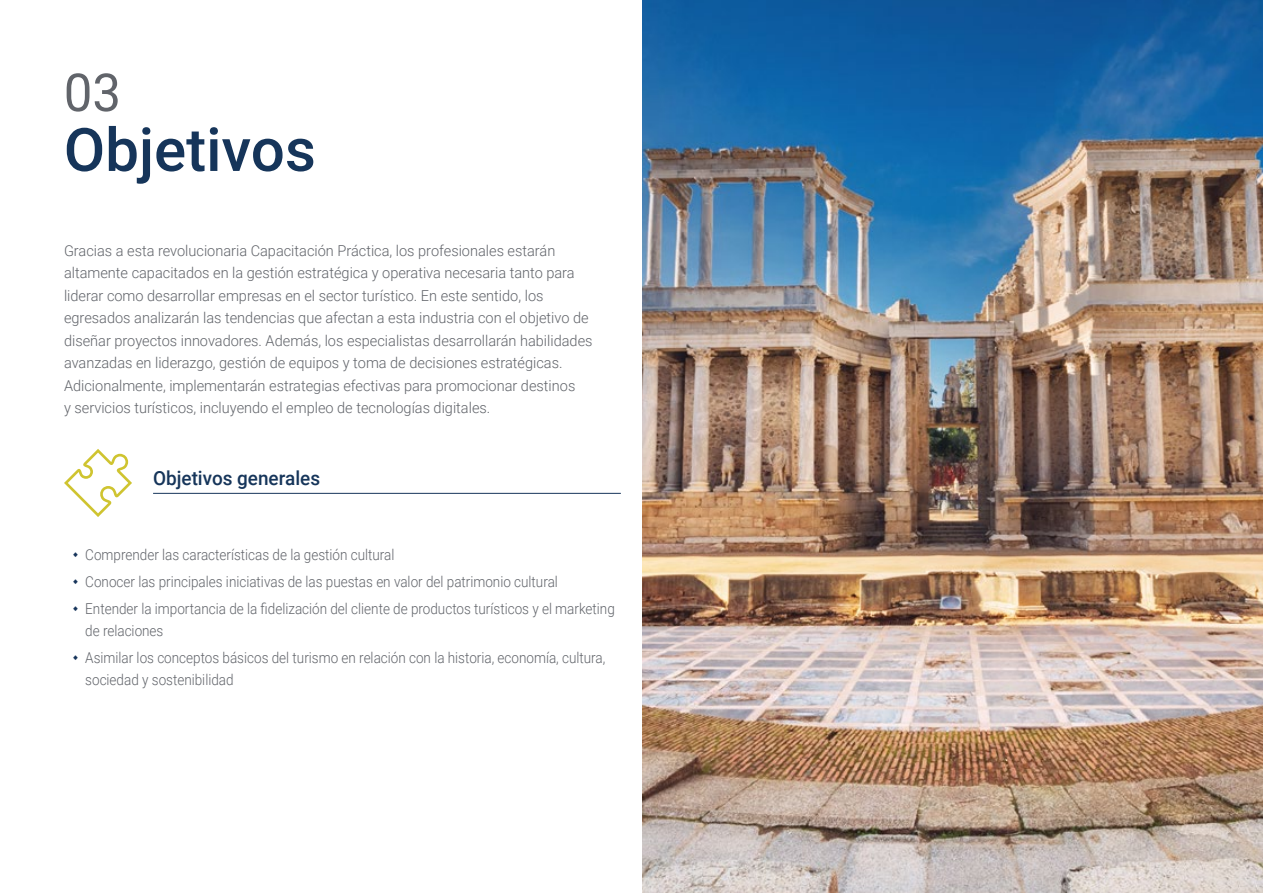
<style>
.page{position:relative;width:1263px;height:893px;background:#fff}
.page>*{position:absolute;margin:0;border:0;box-sizing:border-box;transform-origin:0 0}
.t1{font:500 60px "Roboto";color:#16355a}
.t2{font:52.5px "Roboto";color:#61646a}
.t3{font:500 19.5px "Roboto";color:#16355a}
.t4{font:300 15px/22.5px "Roboto";color:#61646a}
.t5{font:300 15px/26.7px "Roboto";color:#61646a;scale:.9 1}
</style>
<div class="page">
<img style="left:642px;top:0;width:621px;height:893px">
<hr style="left:153px;top:493px;width:468px;height:1px;background:#17355b">
<svg style="left:64px;top:449px;width:68px;height:68px"></svg>
<h2 class="t2" style="left:64px;top:56px;width:59px">03</h2>
<h1 class="t1" style="left:64px;top:108px;width:254px">Objetivos</h1>
<p class="t4" style="left:64px;top:239px;width:530px">Gracias a esta revolucionaria Capacitación Práctica, los profesionales estarán altamente capacitados en la gestión estratégica y operativa necesaria tanto para liderar como desarrollar empresas en el sector turístico. En este sentido, los egresados analizarán las tendencias que afectan a esta industria con el objetivo de diseñar proyectos innovadores. Además, los especialistas desarrollarán habilidades avanzadas en liderazgo, gestión de equipos y toma de decisiones estratégicas.<br>Adicionalmente, implementarán estrategias efectivas para promocionar destinos<br>y servicios turísticos, incluyendo el empleo de tecnologías digitales.</p>
<h3 class="t3" style="left:153px;top:464px;width:169px">Objetivos generales</h3>
<p class="t5" style="left:85px;top:541px;width:590px">Comprender las características de la gestión cultural<br>Conocer las principales iniciativas de las puestas en valor del patrimonio cultural<br>Entender la importancia de la fidelización del cliente de productos turísticos y el marketing</p>
<p class="t5" style="left:85px;top:617px;width:579px">de relaciones<br>Asimilar los conceptos básicos del turismo en relación con la historia, economía, cultura,</p>
<p class="t5" style="left:85px;top:666px;width:166px">sociedad y sostenibilidad</p>
</div>
